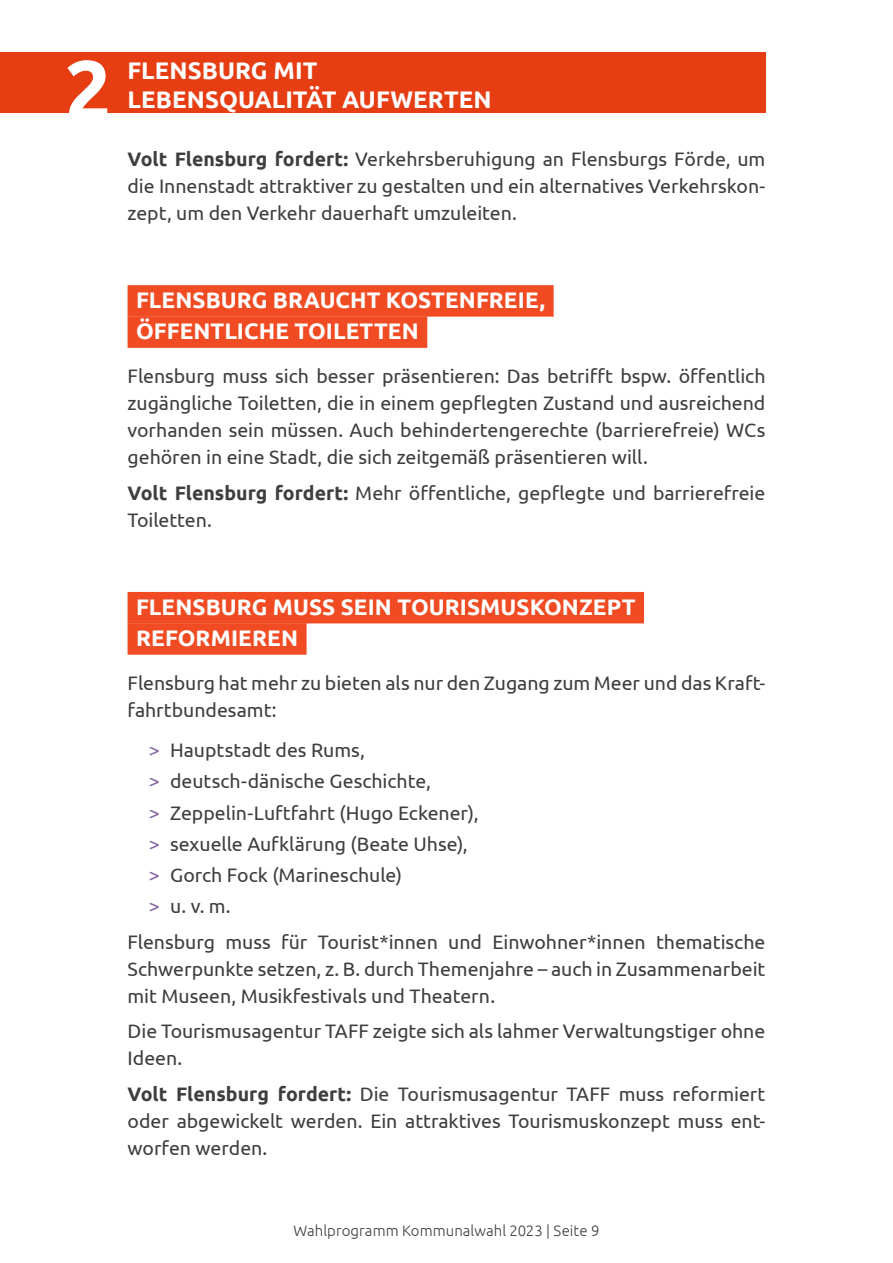
<style>
.page{position:relative;width:893px;height:1263px;background:#fff}
.page>*{position:absolute;margin:0;border:0;box-sizing:border-box;transform-origin:0 0}
.t1{font:700 82.5px "Ubuntu";color:#fff}
.t2{font:700 24px "Ubuntu";color:#fff}
.t3{font:700 22.5px/31.2px "Ubuntu";letter-spacing:.005em;color:#fff}
.t4{font:19.5px/27px "Ubuntu";color:#3e3e3f;text-align:justify}
.t5{font:300 15px "Ubuntu";letter-spacing:.005em;color:#3e3e3f}
.s1{font-weight:700}
.s2{color:#8565a1}
</style>
<div class="page">
<div style="left:0;top:52px;width:765px;height:61px;background:#e63d12"></div>
<div style="left:128px;top:285px;width:426px;height:32px;background:#f04b22"></div>
<div style="left:128px;top:316px;width:299px;height:32px;background:#f04b22"></div>
<div style="left:128px;top:592px;width:516px;height:31px;background:#f04b22"></div>
<div style="left:128px;top:623px;width:179px;height:32px;background:#f04b22"></div>
<h1 class="t1" style="left:65px;top:39px;width:48px">2</h1>
<p class="t2" style="left:128px;top:56px;width:191px">FLENSBURG MIT</p>
<p class="t2" style="left:128px;top:84px;width:366px">LEBENSQUALITÄT AUFWERTEN</p>
<p class="t4" style="left:128px;top:145px;width:639px"><span class="s1">Volt Flensburg fordert:</span> Verkehrsberuhigung an Flensburgs Förde, um die Innenstadt attraktiver zu gestalten und ein alternatives Verkehrskon&shy;zept, um den Verkehr dauerhaft umzuleiten.</p>
<p class="t3" style="left:136px;top:284px;width:410px">FLENSBURG BRAUCHT KOSTENFREIE,<br>ÖFFENTLICHE TOILETTEN</p>
<p class="t4" style="left:128px;top:362px;width:639px">Flensburg muss sich besser präsentieren: Das betrifft bspw. öffentlich zugängliche Toiletten, die in einem gepflegten Zustand und ausreichend vorhanden sein müssen. Auch behindertengerechte (barrierefreie) WCs gehören in eine Stadt, die sich zeitgemäß präsentieren will.</p>
<p class="t4" style="left:128px;top:479px;width:639px"><span class="s1">Volt Flensburg fordert:</span> Mehr öffentliche, gepflegte und barrierefreie<br>Toiletten.</p>
<p class="t3" style="left:136px;top:591px;width:501px">FLENSBURG MUSS SEIN TOURISMUSKONZEPT<br>REFORMIEREN</p>
<p class="t4" style="left:128px;top:669px;width:639px">Flensburg hat mehr zu bieten als nur den Zugang zum Meer und das Kraft&shy;fahrtbundesamt:</p>
<p class="t4" style="left:149px;top:734px;width:331px;line-height:31.2px;text-align:left"><span class="s2">&gt;</span> Hauptstadt des Rums,<br><span class="s2">&gt;</span> deutsch-dänische Geschichte,<br><span class="s2">&gt;</span> Zeppelin-Luftfahrt (Hugo Eckener), <span class="s2">&gt;</span> sexuelle Aufklärung (Beate Uhse), <span class="s2">&gt;</span> Gorch Fock (Marineschule)<br><span class="s2">&gt;</span> u. v. m.</p>
<p class="t4" style="left:128px;top:928px;width:639px">Flensburg muss für Tourist*innen und Einwohner*innen thematische Schwerpunkte setzen, z. B. durch Themenjahre – auch in Zusammenarbeit mit Museen, Musikfestivals und Theatern.</p>
<p class="t4" style="left:128px;top:1017px;width:639px">Die Tourismusagentur TAFF zeigte sich als lahmer Verwaltungstiger ohne<br>Ideen.</p>
<p class="t4" style="left:128px;top:1080px;width:639px"><span class="s1">Volt Flensburg fordert:</span> Die Tourismusagentur TAFF muss reformiert oder abgewickelt werden. Ein attraktives Tourismuskonzept muss ent&shy;worfen werden.</p>
<p class="t5" style="left:293px;top:1221px;width:307px">Wahlprogramm Kommunalwahl 2023 Seite 9</p>
</div>
